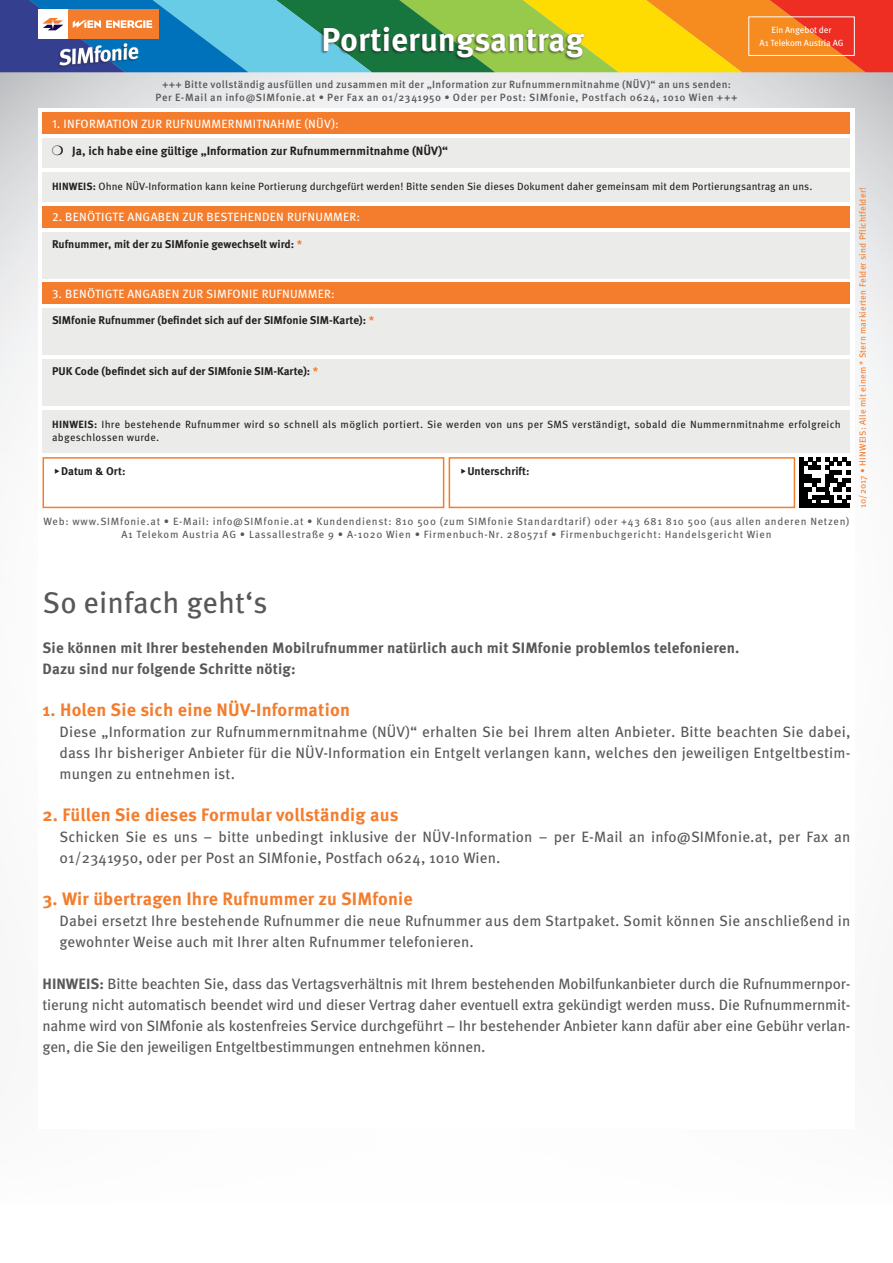
<style>
.page{position:relative;width:893px;height:1263px;background:#fff}
.page>*{position:absolute;margin:0;border:0;box-sizing:border-box;transform-origin:0 0}
.t1{font:700 33px "Meta OT";color:#fff}
.t2{font:30px "Meta OT";color:#57585a}
.t3{font:700 18px "Meta OT";letter-spacing:.01em;color:#f47d2d}
.t4{font:15px/21px "Meta OT";letter-spacing:.01em;color:#57585a;text-align:justify}
.t5{font:700 15px/21px "Meta OT";letter-spacing:.01em;color:#57585a}
.t6{font:12px "Meta OT";letter-spacing:.02em;color:#fff}
.t7{font:700 12px "Meta OT";color:#231f20}
.t8{font:700 11.25px "Meta OT";color:#231f20}
.t9{font:10.5px/13.5px "Meta OT";letter-spacing:.02em;color:#231f20}
.t10{font:10.5px/13.5px "Meta OT";letter-spacing:.07em;color:#57585a;text-align:center}
.t11{font:500 10.5px/13.5px "Meta OT";letter-spacing:.04em;color:#57585a;text-align:center}
.t12{font:9px "Meta OT";letter-spacing:.02em;color:#f47d2d}
.t13{font:9px "Meta OT";letter-spacing:-.01em;color:#fff}
.s1{font-weight:700}
.s2{color:#f47d2d}
</style>
<div class="page">
<svg style="left:0;top:0;width:893px;height:72px;background:#9c9660"></svg>
<div style="left:43px;top:206px;width:807px;height:21px;background:#f47d2d"></div>
<div style="left:43px;top:232px;width:807px;height:47px;background:#ebebea"></div>
<div style="left:43px;top:283px;width:807px;height:21px;background:#f47d2d"></div>
<div style="left:43px;top:308px;width:807px;height:47px;background:#ebebea"></div>
<div style="left:43px;top:359px;width:807px;height:47px;background:#ebebea"></div>
<div style="left:43px;top:410px;width:807px;height:43px;background:#ebebea"></div>
<div style="left:449px;top:457px;width:346px;height:51px;border:2px solid #f47d2d"></div>
<div style="left:43px;top:457px;width:401px;height:51px;border:2px solid #f47d2d"></div>
<div style="left:43px;top:113px;width:807px;height:21px;background:#f47d2d"></div>
<div style="left:43px;top:138px;width:807px;height:30px;background:#ebebea"></div>
<div style="left:43px;top:172px;width:807px;height:30px;background:#ebebea"></div>
<hr style="left:799px;top:504px;width:51px;height:4px;background:#000">
<svg style="left:799px;top:457px;width:51px;height:47px"></svg>
<div style="left:748px;top:16px;width:107px;height:40px;border:1px solid #fff"></div>
<div style="left:320px;top:26px;width:265px;height:34px;background:#231f20;opacity:.55"></div>
<div style="left:323px;top:26px;width:262px;height:32px;background:#231f20;opacity:.33"></div>
<h1 class="t1" style="left:321px;top:18px;width:264px">Portierungsantrag</h1>
<p class="t11" style="left:155px;top:77px;width:584px">+++ Bitte vollständig ausfüllen und zusammen mit der „Information zur Rufnummernmitnahme (NÜV)“ an uns senden:<br>Per E-Mail an info@SIMfonie.at • Per Fax an 01/2341950 • Oder per Post: SIMfonie, Postfach 0624, 1010 Wien +++</p>
<p class="t13" style="left:771px;top:24px;width:62px">Ein Angebot der</p>
<p class="t13" style="left:760px;top:38px;width:85px">A1 Telekom Austria AG</p>
<p class="t6" style="left:52px;top:116px;width:288px">1. INFORMATION ZUR RUFNUMMERNMITNAHME (NÜV):</p>
<p class="t7" style="left:52px;top:143px;width:398px">❍ Ja, ich habe eine gültige „Information zur Rufnummernmitnahme (NÜV)“</p>
<p class="t9" style="left:52px;top:179px;width:762px"><span class="s1">HINWEIS:</span> Ohne NÜV-Information kann keine Portierung durchgefürt werden! Bitte senden Sie dieses Dokument daher gemeinsam mit dem Portierungsantrag an uns.</p>
<p class="t6" style="left:52px;top:210px;width:310px">2. BENÖTIGTE ANGABEN ZUR BESTEHENDEN RUFNUMMER:</p>
<p class="t8" style="left:52px;top:237px;width:252px">Rufnummer, mit der zu SIMfonie gewechselt wird: <span class="s2">*</span></p>
<p class="t6" style="left:52px;top:286px;width:284px">3. BENÖTIGTE ANGABEN ZUR SIMFONIE RUFNUMMER:</p>
<p class="t8" style="left:52px;top:313px;width:324px">SIMfonie Rufnummer (befindet sich auf der SIMfonie SIM-Karte): <span class="s2">*</span></p>
<p class="t8" style="left:52px;top:364px;width:268px">PUK Code (befindet sich auf der SIMfonie SIM-Karte): <span class="s2">*</span></p>
<p class="t9" style="left:52px;top:418px;width:790px"><span class="s1">HINWEIS:</span> Ihre bestehende Rufnummer wird so schnell als möglich portiert. Sie werden von uns per SMS verständigt, sobald die Nummernmitnahme erfolgreich abgeschlossen wurde.</p>
<p class="t8" style="left:54px;top:464px;width:73px">◆Datum &amp; Ort:</p>
<p class="t8" style="left:460px;top:464px;width:71px">◆Unterschrift:</p>
<p class="t10" style="left:43px;top:514px;width:807px">Web: www.SIMfonie.at • E-Mail: info@SIMfonie.at • Kundendienst: 810 500 (zum SIMfonie Standardtarif) oder +43 681 810 500 (aus allen anderen Netzen)<br>A1 Telekom Austria AG • Lassallestraße 9 • A-1020 Wien • Firmenbuch-Nr. 280571f • Firmenbuchgericht: Handelsgericht Wien</p>
<p class="t12" style="left:857px;top:508px;width:322px;rotate:-90deg">10/2017 • HINWEIS: Alle mit einem * Stern markierten Felder sind Pflichtfelder!</p>
<h2 class="t2" style="left:43px;top:584px;width:227px">So einfach geht‘s</h2>
<p class="t5" style="left:43px;top:638px;width:698px">Sie können mit Ihrer bestehenden Mobilrufnummer natürlich auch mit SIMfonie problemlos telefonieren.<br>Dazu sind nur folgende Schritte nötig:</p>
<p class="t3" style="left:43px;top:699px;width:309px">1. Holen Sie sich eine NÜV-Information</p>
<p class="t4" style="left:60px;top:722px;width:792px">Diese „Information zur Rufnummernmitnahme (NÜV)“ erhalten Sie bei Ihrem alten Anbieter. Bitte beachten Sie dabei, dass Ihr bisheriger Anbieter für die NÜV-Information ein Entgelt verlangen kann, welches den jeweiligen Entgeltbestim&shy;mungen zu entnehmen ist.</p>
<p class="t3" style="left:43px;top:804px;width:357px">2. Füllen Sie dieses Formular vollständig aus</p>
<p class="t4" style="left:60px;top:827px;width:792px">Schicken Sie es uns – bitte unbedingt inklusive der NÜV-Information – per E-Mail an info@SIMfonie.at, per Fax an<br>01/2341950, oder per Post an SIMfonie, Postfach 0624, 1010 Wien.</p>
<p class="t3" style="left:43px;top:888px;width:372px">3. Wir übertragen Ihre Rufnummer zu SIMfonie</p>
<p class="t4" style="left:60px;top:911px;width:792px">Dabei ersetzt Ihre bestehende Rufnummer die neue Rufnummer aus dem Startpaket. Somit können Sie anschließend in gewohnter Weise auch mit Ihrer alten Rufnummer telefonieren.</p>
<p class="t4" style="left:43px;top:974px;width:809px"><span class="s1">HINWEIS:</span> Bitte beachten Sie, dass das Vertagsverhältnis mit Ihrem bestehenden Mobilfunkanbieter durch die Rufnummernpor&shy;tierung nicht automatisch beendet wird und dieser Vertrag daher eventuell extra gekündigt werden muss. Die Rufnummernmit&shy;nahme wird von SIMfonie als kostenfreies Service durchgeführt – Ihr bestehender Anbieter kann dafür aber eine Gebühr verlan&shy;gen, die Sie den jeweiligen Entgeltbestimmungen entnehmen können.</p>
</div>
